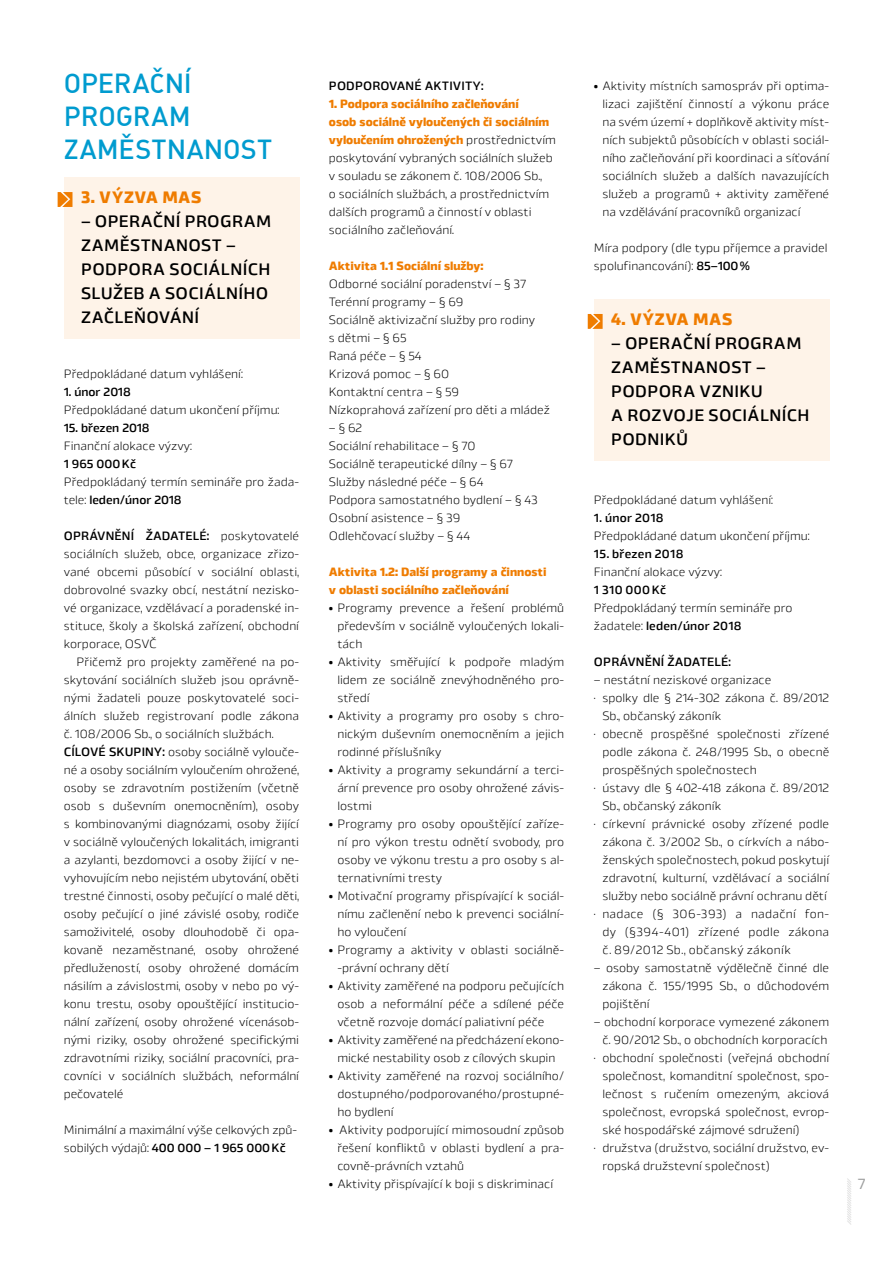
<style>
.page{position:relative;width:893px;height:1263px;background:#fff}
.page>*{position:absolute;margin:0;border:0;box-sizing:border-box;transform-origin:0 0}
.t1{font:27px/33px "DINCE Medium Alternate";color:#009bcf}
.t2{font:500 16.5px/24px "Byker";letter-spacing:.02em;color:#000}
.t3{font:800 16.5px "Byker";letter-spacing:.03em;color:#ef7c00}
.t4{font:15px "Byker";color:#9c9d9d}
.t5{font:300 12px/18px "Byker";color:#000;text-align:justify}
.t6{font:500 12px "Byker";letter-spacing:.01em;color:#000}
.t7{font:800 12px/18px "Byker";color:#ef7c00}
.t8{font:300 12px "Byker";letter-spacing:.02em;color:#000}
.s1{font-weight:500}
.s2{font-weight:800;color:#ef7c00}
</style>
<div class="page">
<svg style="left:847px;top:1178px;width:4px;height:47px"></svg>
<div style="left:64px;top:177px;width:235px;height:162px;background:#fef3e8"></div>
<svg style="left:58px;top:192px;width:14px;height:15px"></svg>
<div style="left:594px;top:299px;width:235px;height:162px;background:#fef3e8"></div>
<svg style="left:588px;top:314px;width:15px;height:15px"></svg>
<h1 class="t1" style="left:64px;top:66px;width:210px">OPERAČNÍ<br>PROGRAM<br>ZAMĚSTNANOST</h1>
<h2 class="t3" style="left:81px;top:184px;width:122px">3. VÝZVA MAS</h2>
<h2 class="t2" style="left:81px;top:208px;width:192px">– OPERAČNÍ PROGRAM<br>ZAMĚSTNANOST –<br>PODPORA SOCIÁLNÍCH<br>SLUŽEB A SOCIÁLNÍHO<br>ZAČLEŇOVÁNÍ</h2>
<p class="t5" style="left:64px;top:364px;width:181px">Předpokládané datum vyhlášení:</p>
<p class="t6" style="left:64px;top:382px;width:69px">1. únor 2018</p>
<p class="t5" style="left:64px;top:400px;width:217px">Předpokládané datum ukončení příjmu:</p>
<p class="t6" style="left:64px;top:418px;width:87px">15. březen 2018</p>
<p class="t5" style="left:64px;top:436px;width:130px">Finanční alokace výzvy:</p>
<p class="t6" style="left:64px;top:454px;width:74px">1 965 000Kč</p>
<p class="t5" style="left:64px;top:472px;width:237px">Předpokládaný termín semináře pro žada&shy;tele: <span class="s1">leden/únor 2018</span></p>
<p class="t5" style="left:64px;top:526px;width:237px"><span class="s1">OPRÁVNĚNÍ ŽADATELÉ:</span> poskytovatelé sociálních služeb, obce, organizace zřizo&shy;vané obcemi působící v sociální oblasti, dobrovolné svazky obcí, nestátní nezisko&shy;vé organizace, vzdělávací a poradenské in&shy;stituce, školy a školská zařízení, obchodní korporace, OSVČ</p>
<p class="t5" style="left:64px;top:652px;width:237px;text-align:left;text-indent:13px">Přičemž pro projekty zaměřené na po&shy;skytování sociálních služeb jsou oprávně&shy;nými žadateli pouze poskytovatelé soci&shy;álních služeb registrovaní podle zákona č. 108/2006 Sb., o sociálních službách.<br><span class="s1">CÍLOVÉ SKUPINY:</span> osoby sociálně vylouče&shy;né a osoby sociálním vyloučením ohrožené, osoby se zdravotním postižením (včetně osob s duševním onemocněním), osoby s kombinovanými diagnózami, osoby žijící v sociálně vyloučených lokalitách, imigranti a azylanti, bezdomovci a osoby žijící v ne&shy;vyhovujícím nebo nejistém ubytování, oběti trestné činnosti, osoby pečující o malé děti, osoby pečující o jiné závislé osoby, rodiče samoživitelé, osoby dlouhodobě či opa&shy;kovaně nezaměstnané, osoby ohrožené předlužeností, osoby ohrožené domácím násilím a závislostmi, osoby v nebo po vý&shy;konu trestu, osoby opouštějící institucio&shy;nální zařízení, osoby ohrožené vícenásob&shy;nými riziky, osoby ohrožené specifickými zdravotními riziky, sociální pracovníci, pra&shy;covníci v sociálních službách, neformální pečovatelé</p>
<p class="t5" style="left:64px;top:1120px;width:235px">Minimální a maximální výše celkových způ&shy;sobilých výdajů: <span class="s1">400 000 – 1 965 000Kč</span></p>
<p class="t6" style="left:329px;top:76px;width:156px">PODPOROVANÉ AKTIVITY:</p>
<p class="t5" style="left:329px;top:94px;width:229px;text-align:left"><span class="s2">1. Podpora sociálního začleňování<br>osob sociálně vyloučených či sociálním vyloučením ohrožených</span> prostřednictvím poskytování vybraných sociálních služeb v souladu se zákonem č. 108/2006 Sb.,<br>o sociálních službách, a prostřednictvím dalších programů a činností v oblasti sociálního začleňování.</p>
<p class="t7" style="left:329px;top:256px;width:156px">Aktivita 1.1 Sociální služby:</p>
<p class="t5" style="left:329px;top:274px;width:223px;text-align:left">Odborné sociální poradenství – § 37<br>Terénní programy – § 69<br>Sociálně aktivizační služby pro rodiny<br>s dětmi – § 65<br>Raná péče – § 54<br>Krizová pomoc – § 60<br>Kontaktní centra – § 59<br>Nízkoprahová zařízení pro děti a mládež</p>
<p class="t5" style="left:329px;top:418px;width:211px;text-align:left">– § 62<br>Sociální rehabilitace – § 70<br>Sociálně terapeutické dílny – § 67<br>Služby následné péče – § 64<br>Podpora samostatného bydlení – § 43<br>Osobní asistence – § 39<br>Odlehčovací služby – § 44</p>
<p class="t7" style="left:329px;top:562px;width:219px">Aktivita 1.2: Další programy a činnosti v oblasti sociálního začleňování</p>
<p class="t5" style="left:337px;top:598px;width:228px;text-indent:-9px">• Programy prevence a řešení problémů především v sociálně vyloučených lokali&shy;tách</p>
<p class="t5" style="left:337px;top:652px;width:228px;text-indent:-9px">• Aktivity směřující k podpoře mladým lidem ze sociálně znevýhodněného pro&shy;středí</p>
<p class="t5" style="left:337px;top:706px;width:228px;text-indent:-9px">• Aktivity a programy pro osoby s chro&shy;nickým duševním onemocněním a jejich rodinné příslušníky</p>
<p class="t5" style="left:337px;top:760px;width:228px;text-indent:-9px">• Aktivity a programy sekundární a terci&shy;ární prevence pro osoby ohrožené závis&shy;lostmi</p>
<p class="t5" style="left:337px;top:814px;width:228px;text-indent:-9px">• Programy pro osoby opouštějící zaříze&shy;ní pro výkon trestu odnětí svobody, pro osoby ve výkonu trestu a pro osoby s al&shy;ternativními tresty</p>
<p class="t5" style="left:337px;top:886px;width:228px;text-indent:-9px">• Motivační programy přispívající k sociál&shy;nímu začlenění nebo k prevenci sociální&shy;ho vyloučení</p>
<p class="t5" style="left:337px;top:940px;width:228px;text-indent:-9px">• Programy a aktivity v oblasti sociálně--právní ochrany dětí</p>
<p class="t5" style="left:337px;top:976px;width:228px;text-indent:-9px">• Aktivity zaměřené na podporu pečujících osob a neformální péče a sdílené péče včetně rozvoje domácí paliativní péče</p>
<p class="t5" style="left:329px;top:1030px;width:237px;text-align:center">• Aktivity zaměřené na předcházení ekono&shy;mické nestability osob z cílových skupin</p>
<p class="t5" style="left:337px;top:1066px;width:228px;text-indent:-9px">• Aktivity zaměřené na rozvoj sociálního/ dostupného/podporovaného/prostupné&shy;ho bydlení</p>
<p class="t5" style="left:337px;top:1120px;width:228px;text-indent:-9px">• Aktivity podporující mimosoudní způsob řešení konfliktů v oblasti bydlení a pra&shy;covně-právních vztahů</p>
<p class="t5" style="left:329px;top:1174px;width:226px">• Aktivity přispívající k boji s diskriminací</p>
<p class="t5" style="left:602px;top:76px;width:228px;text-indent:-9px">• Aktivity místních samospráv při optima&shy;lizaci zajištění činností a výkonu práce na svém území + doplňkově aktivity míst&shy;ních subjektů působících v oblasti sociál&shy;ního začleňování při koordinaci a síťování sociálních služeb a dalších navazujících služeb a programů + aktivity zaměřené na vzdělávání pracovníků organizací</p>
<p class="t5" style="left:594px;top:238px;width:235px">Míra podpory (dle typu příjemce a pravidel spolufinancování): <span class="s1">85–100%</span></p>
<h2 class="t3" style="left:611px;top:305px;width:123px">4. VÝZVA MAS</h2>
<h2 class="t2" style="left:611px;top:330px;width:200px">– OPERAČNÍ PROGRAM<br>ZAMĚSTNANOST –<br>PODPORA VZNIKU<br>A ROZVOJE SOCIÁLNÍCH<br>PODNIKŮ</h2>
<p class="t5" style="left:594px;top:490px;width:181px">Předpokládané datum vyhlášení:</p>
<p class="t6" style="left:594px;top:508px;width:71px">1. únor 2018</p>
<p class="t5" style="left:594px;top:526px;width:217px">Předpokládané datum ukončení příjmu:</p>
<p class="t6" style="left:594px;top:544px;width:91px">15. březen 2018</p>
<p class="t5" style="left:594px;top:562px;width:130px">Finanční alokace výzvy:</p>
<p class="t6" style="left:594px;top:580px;width:74px">1 310 000Kč</p>
<p class="t5" style="left:594px;top:598px;width:200px">Předpokládaný termín semináře pro žadatele: <span class="s1">leden/únor 2018</span></p>
<p class="t6" style="left:594px;top:652px;width:139px">OPRÁVNĚNÍ ŽADATELÉ:</p>
<p class="t5" style="left:594px;top:670px;width:179px">– nestátní neziskové organizace</p>
<p class="t5" style="left:594px;top:688px;width:237px">· spolky dle § 214-302 zákona č. 89/2012</p>
<p class="t5" style="left:602px;top:706px;width:120px">Sb., občanský zákoník</p>
<p class="t5" style="left:594px;top:724px;width:237px">· obecně prospěšné společnosti zřízené</p>
<p class="t5" style="left:602px;top:742px;width:228px">podle zákona č. 248/1995 Sb., o obecně</p>
<p class="t5" style="left:602px;top:760px;width:156px">prospěšných společnostech</p>
<p class="t5" style="left:594px;top:778px;width:237px">· ústavy dle § 402-418 zákona č. 89/2012</p>
<p class="t5" style="left:602px;top:796px;width:120px">Sb., občanský zákoník</p>
<p class="t5" style="left:594px;top:814px;width:237px">· církevní právnické osoby zřízené podle</p>
<p class="t5" style="left:602px;top:832px;width:228px">zákona č. 3/2002 Sb., o církvích a nábo-</p>
<p class="t5" style="left:602px;top:850px;width:228px">ženských společnostech, pokud poskytují</p>
<p class="t5" style="left:602px;top:868px;width:228px">zdravotní, kulturní, vzdělávací a sociální</p>
<p class="t5" style="left:602px;top:886px;width:226px">služby nebo sociálně právní ochranu dětí</p>
<p class="t5" style="left:594px;top:904px;width:237px">· nadace (§ 306-393) a nadační fon-</p>
<p class="t8" style="left:602px;top:923px;width:228px">dy (§394-401) zřízené podle zákona</p>
<p class="t8" style="left:602px;top:941px;width:190px">č. 89/2012 Sb., občanský zákoník</p>
<p class="t5" style="left:602px;top:958px;width:228px;text-indent:-9px">– osoby samostatně výdělečně činné dle zákona č. 155/1995 Sb., o důchodovém pojištění</p>
<p class="t5" style="left:594px;top:1012px;width:237px">– obchodní korporace vymezené zákonem</p>
<p class="t5" style="left:602px;top:1030px;width:227px">č. 90/2012 Sb., o obchodních korporacích</p>
<p class="t5" style="left:594px;top:1048px;width:237px">· obchodní společnosti (veřejná obchodní</p>
<p class="t5" style="left:602px;top:1066px;width:228px">společnost, komanditní společnost, spo-</p>
<p class="t5" style="left:602px;top:1084px;width:228px">lečnost s ručením omezeným, akciová</p>
<p class="t5" style="left:602px;top:1102px;width:228px">společnost, evropská společnost, evrop-</p>
<p class="t5" style="left:602px;top:1120px;width:199px">ské hospodářské zájmové sdružení)</p>
<p class="t5" style="left:594px;top:1138px;width:237px">· družstva (družstvo, sociální družstvo, ev-</p>
<p class="t5" style="left:602px;top:1156px;width:169px">ropská družstevní společnost)</p>
<p class="t4" style="left:858px;top:1173px;width:9px">7</p>
</div>
